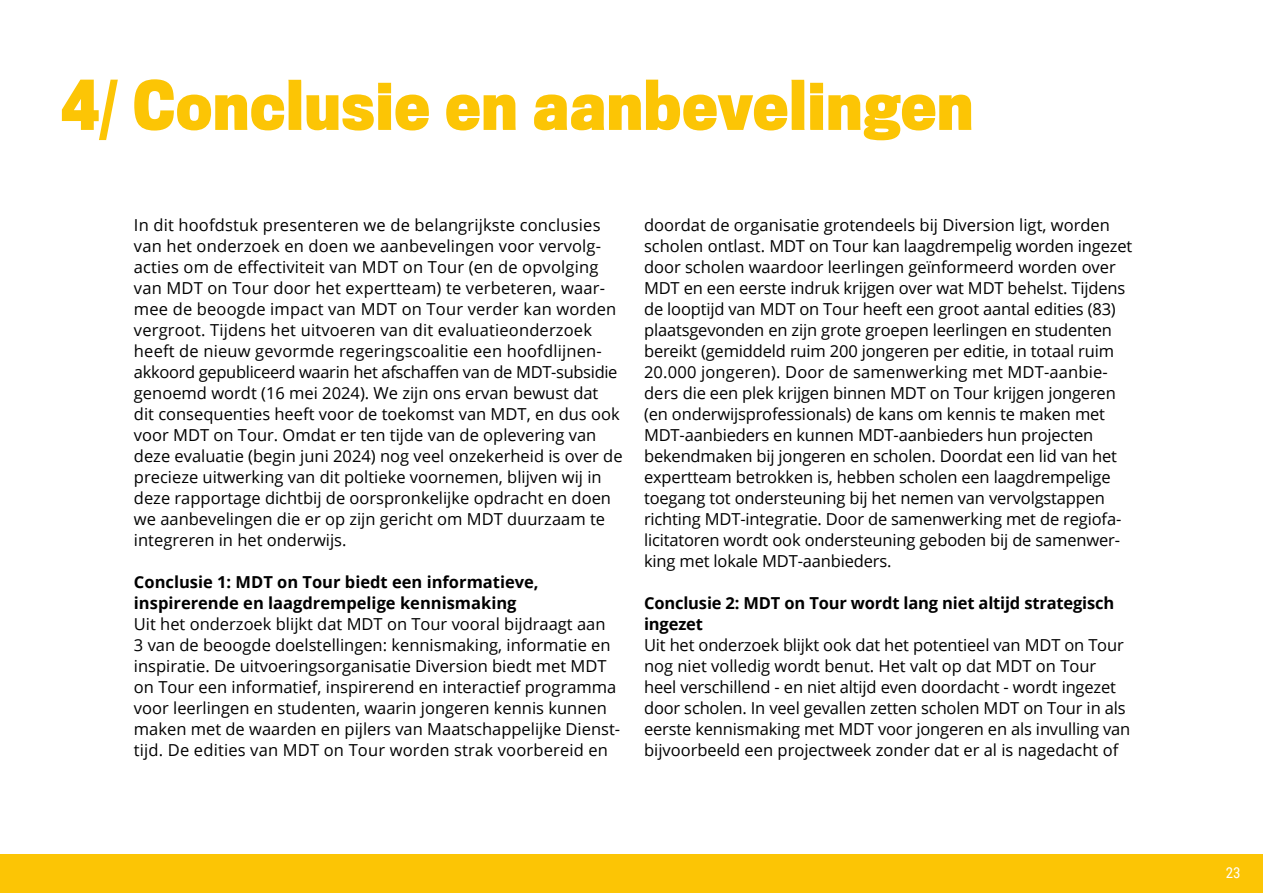
<style>
.page{position:relative;width:1263px;height:893px;background:#fff}
.page>*{position:absolute;margin:0;border:0;box-sizing:border-box;transform-origin:0 0}
.t1{font:700 63px "Titling Gothic FB Cond";letter-spacing:.02em;color:#fcc505}
.t2{font:16.5px/21px "Open Sans";color:#000}
.t3{font:700 16.5px/21px "Open Sans";color:#000}
.t4{font:15px "Roboto Condensed";color:#fff}
</style>
<div class="page">
<div style="left:0;top:854px;width:1263px;height:39px;background:#fcc505"></div>
<h1 class="t1" style="left:61px;top:67px;width:913px">4/ Conclusie en aanbevelingen</h1>
<p class="t2" style="left:134px;top:214px;width:490px">In dit hoofdstuk presenteren we de belangrijkste conclusies van het onderzoek en doen we aanbevelingen voor vervolg&shy;acties om de effectiviteit van MDT on Tour (en de opvolging van MDT on Tour door het expertteam) te verbeteren, waar&shy;mee de beoogde impact van MDT on Tour verder kan worden vergroot. Tijdens het uitvoeren van dit evaluatieonderzoek heeft de nieuw gevormde regeringscoalitie een hoofdlijnen&shy;akkoord gepubliceerd waarin het afschaffen van de MDT-subsidie genoemd wordt (16 mei 2024). We zijn ons ervan bewust dat dit consequenties heeft voor de toekomst van MDT, en dus ook voor MDT on Tour. Omdat er ten tijde van de oplevering van deze evaluatie (begin juni 2024) nog veel onzekerheid is over de precieze uitwerking van dit poltieke voornemen, blijven wij in deze rapportage dichtbij de oorspronkelijke opdracht en doen we aanbevelingen die er op zijn gericht om MDT duurzaam te integreren in het onderwijs.</p>
<p class="t3" style="left:134px;top:571px;width:406px">Conclusie 1: MDT on Tour biedt een informatieve, inspirerende en laagdrempelige kennismaking</p>
<p class="t2" style="left:134px;top:613px;width:488px">Uit het onderzoek blijkt dat MDT on Tour vooral bijdraagt aan<br>3 van de beoogde doelstellingen: kennismaking, informatie en inspiratie. De uitvoeringsorganisatie Diversion biedt met MDT on Tour een informatief, inspirerend en interactief programma voor leerlingen en studenten, waarin jongeren kennis kunnen maken met de waarden en pijlers van Maatschappelijke Dienst&shy;tijd. De edities van MDT on Tour worden strak voorbereid en</p>
<p class="t2" style="left:644px;top:214px;width:490px">doordat de organisatie grotendeels bij Diversion ligt, worden scholen ontlast. MDT on Tour kan laagdrempelig worden ingezet door scholen waardoor leerlingen geïnformeerd worden over MDT en een eerste indruk krijgen over wat MDT behelst. Tijdens de looptijd van MDT on Tour heeft een groot aantal edities (83) plaatsgevonden en zijn grote groepen leerlingen en studenten bereikt (gemiddeld ruim 200 jongeren per editie, in totaal ruim 20.000 jongeren). Door de samenwerking met MDT-aanbie&shy;ders die een plek krijgen binnen MDT on Tour krijgen jongeren (en onderwijsprofessionals) de kans om kennis te maken met MDT-aanbieders en kunnen MDT-aanbieders hun projecten bekendmaken bij jongeren en scholen. Doordat een lid van het expertteam betrokken is, hebben scholen een laagdrempelige toegang tot ondersteuning bij het nemen van vervolgstappen richting MDT-integratie. Door de samenwerking met de regiofa&shy;licitatoren wordt ook ondersteuning geboden bij de samenwer&shy;king met lokale MDT-aanbieders.</p>
<p class="t3" style="left:644px;top:592px;width:472px">Conclusie 2: MDT on Tour wordt lang niet altijd strategisch ingezet</p>
<p class="t2" style="left:644px;top:634px;width:488px">Uit het onderzoek blijkt ook dat het potentieel van MDT on Tour nog niet volledig wordt benut. Het valt op dat MDT on Tour heel verschillend - en niet altijd even doordacht - wordt ingezet door scholen. In veel gevallen zetten scholen MDT on Tour in als eerste kennismaking met MDT voor jongeren en als invulling van bijvoorbeeld een projectweek zonder dat er al is nagedacht of</p>
<p class="t4" style="left:1226px;top:862px;width:16px">23</p>
</div>
